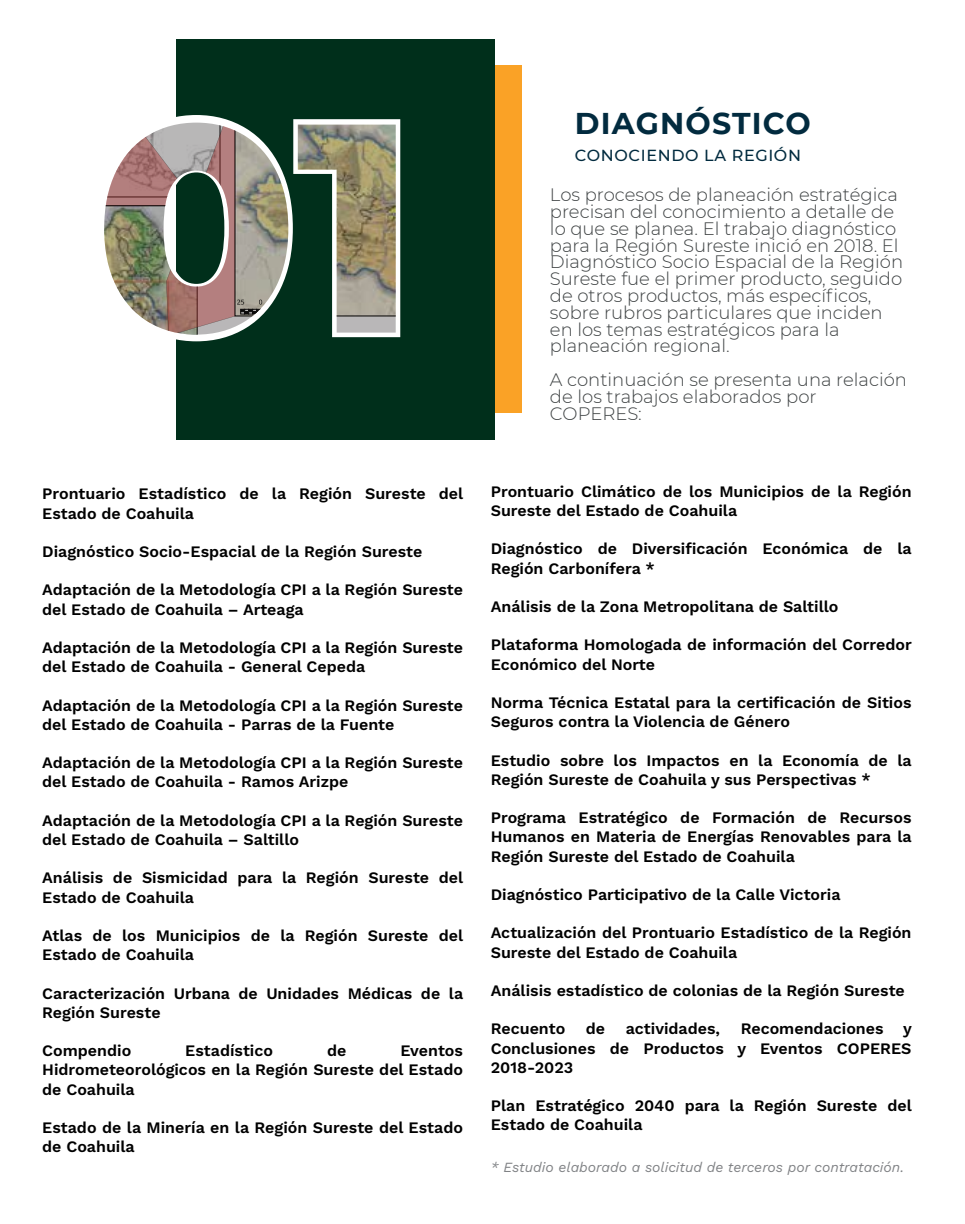
<style>
.page{position:relative;width:965px;height:1224px;background:#fff}
.page>*{position:absolute;margin:0;border:0;box-sizing:border-box;transform-origin:0 0}
.t1{font:700 30px "Montserrat";letter-spacing:.04em;color:#022b3f}
.t2{font:300 18px/16.8px "Montserrat";color:#3d4142}
.t3{font:600 16px/19.2px "Work Sans";color:#000}
.t4{font:500 16px "Montserrat";letter-spacing:.04em;color:#022b3f}
.t5{font:italic 14px "Work Sans";color:#808285}
</style>
<div class="page">
<div style="left:412px;top:66px;width:109px;height:347px;background:#faa226"></div>
<div style="left:177px;top:39px;width:318px;height:400px;background:#002f1b"></div>
<svg style="left:176px;top:115px;width:225px;height:227px"></svg>
<img style="left:104px;top:123px;width:292px;height:212px">
<p class="t3" style="left:42px;top:484px;width:423px">Prontuario Estadístico de la Región Sureste del<br>Estado de Coahuila</p>
<p class="t3" style="left:42px;top:541px;width:382px">Diagnóstico Socio-Espacial de la Región Sureste</p>
<p class="t3" style="left:42px;top:580px;width:422px">Adaptación de la Metodología CPI a la Región Sureste del Estado de Coahuila – Arteaga</p>
<p class="t3" style="left:42px;top:637px;width:422px">Adaptación de la Metodología CPI a la Región Sureste del Estado de Coahuila - General Cepeda</p>
<p class="t3" style="left:42px;top:695px;width:422px">Adaptación de la Metodología CPI a la Región Sureste del Estado de Coahuila - Parras de la Fuente</p>
<p class="t3" style="left:42px;top:753px;width:422px">Adaptación de la Metodología CPI a la Región Sureste del Estado de Coahuila - Ramos Arizpe</p>
<p class="t3" style="left:42px;top:810px;width:422px">Adaptación de la Metodología CPI a la Región Sureste del Estado de Coahuila – Saltillo</p>
<p class="t3" style="left:42px;top:868px;width:423px">Análisis de Sismicidad para la Región Sureste del<br>Estado de Coahuila</p>
<p class="t3" style="left:42px;top:925px;width:423px">Atlas de los Municipios de la Región Sureste del<br>Estado de Coahuila</p>
<p class="t3" style="left:42px;top:983px;width:422px">Caracterización Urbana de Unidades Médicas de la<br>Región Sureste</p>
<p class="t3" style="left:42px;top:1041px;width:91px">Compendio</p>
<p class="t3" style="left:185px;top:1041px;width:89px">Estadístico</p>
<p class="t3" style="left:327px;top:1041px;width:21px">de</p>
<p class="t3" style="left:42px;top:1041px;width:422px;text-align:justify;text-indent:358px">Eventos Hidrometeorológicos en la Región Sureste del Estado de Coahuila</p>
<p class="t3" style="left:42px;top:1117px;width:422px">Estado de la Minería en la Región Sureste del Estado de Coahuila</p>
<h1 class="t1" style="left:575px;top:102px;width:238px">DIAGNÓSTICO</h1>
<p class="t4" style="left:575px;top:144px;width:228px">CONOCIENDO LA REGIÓN</p>
<p class="t2" style="left:550px;top:186px;width:355px">Los procesos de planeación estratégica precisan del conocimiento a detalle de lo que se planea. El trabajo diagnóstico para la Región Sureste inició en 2018. El Diagnóstico Socio Espacial de la Región Sureste fue el primer producto, seguido de otros productos, más específicos, sobre rubros particulares que inciden en los temas estratégicos para la planeación regional.</p>
<p class="t2" style="left:550px;top:371px;width:359px">A continuación se presenta una relación de los trabajos elaborados por<br>COPERES:</p>
<p class="t3" style="left:491px;top:481px;width:422px">Prontuario Climático de los Municipios de la Región<br>Sureste del Estado de Coahuila</p>
<p class="t3" style="left:491px;top:539px;width:422px">Diagnóstico de Diversificación Económica de la<br>Región Carbonífera *</p>
<p class="t3" style="left:491px;top:596px;width:349px">Análisis de la Zona Metropolitana de Saltillo</p>
<p class="t3" style="left:491px;top:635px;width:423px">Plataforma Homologada de información del Corredor<br>Económico del Norte</p>
<p class="t3" style="left:491px;top:692px;width:422px">Norma Técnica Estatal para la certificación de Sitios<br>Seguros contra la Violencia de Género</p>
<p class="t3" style="left:491px;top:750px;width:422px">Estudio sobre los Impactos en la Economía de la<br>Región Sureste de Coahuila y sus Perspectivas *</p>
<p class="t3" style="left:491px;top:808px;width:422px;text-align:justify">Programa Estratégico de Formación de Recursos Humanos en Materia de Energías Renovables para la Región Sureste del Estado de Coahuila</p>
<p class="t3" style="left:491px;top:884px;width:351px">Diagnóstico Participativo de la Calle Victoria</p>
<p class="t3" style="left:491px;top:923px;width:422px">Actualización del Prontuario Estadístico de la Región<br>Sureste del Estado de Coahuila</p>
<p class="t3" style="left:491px;top:980px;width:416px">Análisis estadístico de colonias de la Región Sureste</p>
<p class="t3" style="left:491px;top:1019px;width:76px">Recuento</p>
<p class="t3" style="left:586px;top:1019px;width:21px">de</p>
<p class="t3" style="left:626px;top:1019px;width:96px">actividades,</p>
<p class="t3" style="left:491px;top:1019px;width:423px;text-align:justify;text-indent:250px">Recomendaciones y Conclusiones de Productos y Eventos COPERES 2018-2023</p>
<p class="t3" style="left:491px;top:1096px;width:423px">Plan Estratégico 2040 para la Región Sureste del<br>Estado de Coahuila</p>
<p class="t5" style="left:491px;top:1156px;width:415px">* Estudio elaborado a solicitud de terceros por contratación.</p>
</div>
